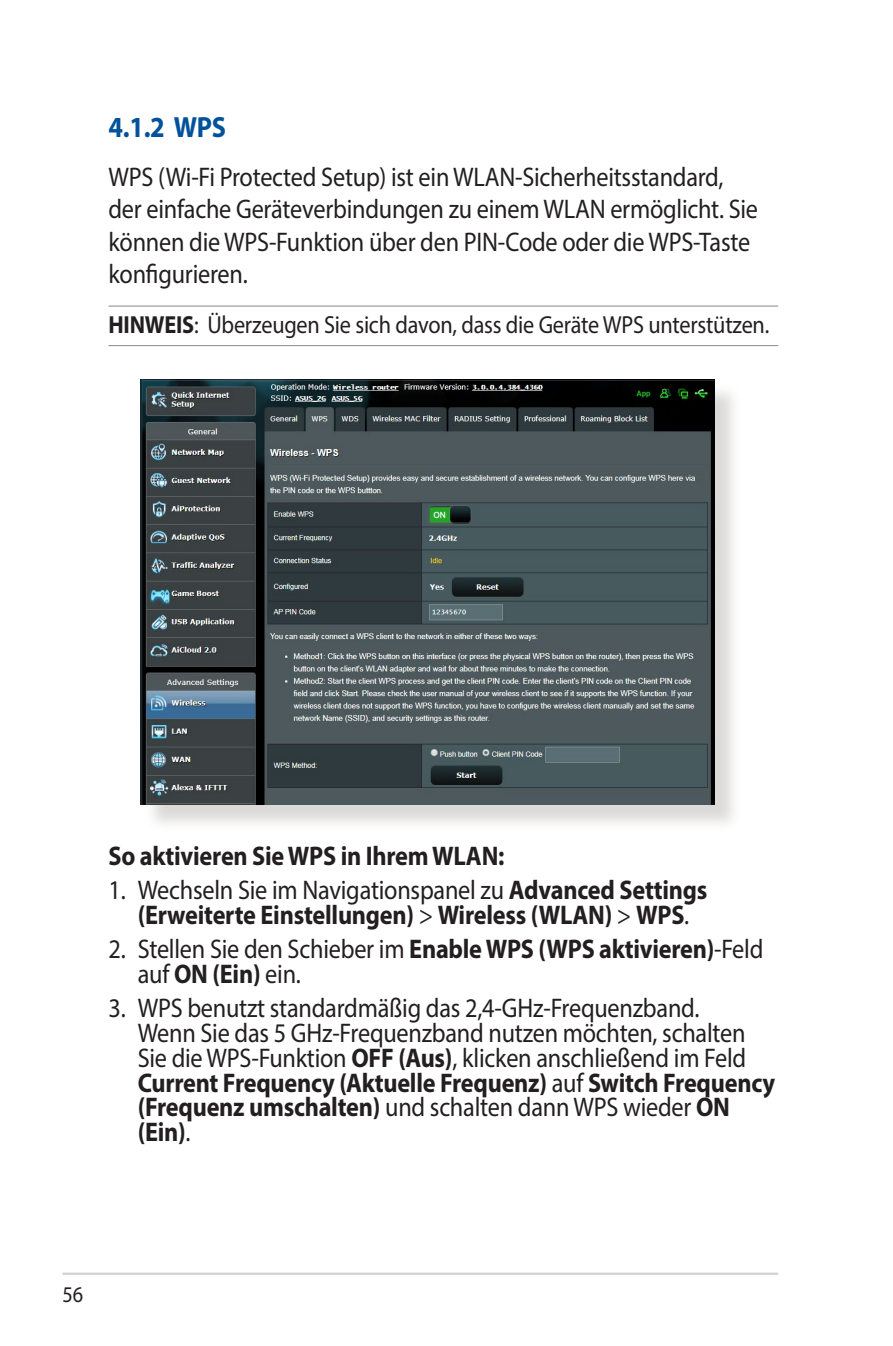
<style>
.page{position:relative;width:893px;height:1346px;background:#fff}
.page>*{position:absolute;margin:0;border:0;box-sizing:border-box;transform-origin:0 0}
.t1{font:700 29.25px "Myriad Pro";color:#01529a;scale:.9 1}
.t2{font:27px/24.8px "Myriad Pro";letter-spacing:-.01em;color:#231f20;scale:.9 1}
.t3{font:700 27px/24.8px "Myriad Pro";letter-spacing:-.01em;color:#231f20;text-align:center;scale:.9 1}
.t4{font:24.75px "Myriad Pro";letter-spacing:-.01em;color:#231f20;scale:.9 1}
.t5{font:22.5px "Myriad";color:#231f20;scale:.9 1}
.s1{font-weight:700}
.s2{font-weight:400}
</style>
<div class="page">
<hr style="left:63px;top:1272px;width:715px;height:3px;background:#d1d2d4">
<hr style="left:108px;top:305px;width:670px;height:2px;background:#939598">
<hr style="left:108px;top:345px;width:670px;height:1px;background:#939598">
<div style="left:144px;top:383px;width:598px;height:449px;background:#cfcecb;opacity:.75"></div>
<img style="left:140px;top:380px;width:574px;height:424px">
<p class="t1" style="left:108px;top:108px;width:132px">4.1.2 WPS</p>
<p class="t2" style="left:108px;top:160px;width:723px;line-height:32.4px">WPS (Wi-Fi Protected Setup) ist ein WLAN-Sicherheitsstandard, der einfache Geräteverbindungen zu einem WLAN ermöglicht. Sie können die WPS-Funktion über den PIN-Code oder die WPS-Taste konfigurieren.</p>
<p class="t4" style="left:108px;top:310px;width:736px"><span class="s1">HINWEIS</span>: Überzeugen Sie sich davon, dass die Geräte WPS unterstützen.</p>
<p class="t3" style="left:108px;top:842px;width:442px">So aktivieren Sie WPS in Ihrem WLAN:</p>
<p class="t3" style="left:108px;top:876px;width:667px"><span class="s2">1. Wechseln Sie im Navigationspanel zu</span> Advanced Settings (Erweiterte Einstellungen) <span class="s2">&gt;</span> Wireless (WLAN) <span class="s2">&gt;</span> WPS<span class="s2">.</span></p>
<p class="t2" style="left:138px;top:936px;width:697px;text-indent:-29px">2. Stellen Sie den Schieber im <span class="s1">Enable WPS (WPS aktivieren)</span>-Feld auf <span class="s1">ON (Ein)</span> ein.</p>
<p class="t2" style="left:138px;top:995px;width:710px;text-indent:-29px">3. WPS benutzt standardmäßig das 2,4-GHz-Frequenzband.<br>Wenn Sie das 5 GHz-Frequenzband nutzen möchten, schalten Sie die WPS-Funktion <span class="s1">OFF (Aus)</span>, klicken anschließend im Feld <span class="s1">Current Frequency (Aktuelle Frequenz)</span> auf <span class="s1">Switch Frequency (Frequenz umschalten)</span> und schalten dann WPS wieder <span class="s1">ON (Ein)</span>.</p>
<p class="t5" style="left:63px;top:1283px;width:24px">56</p>
</div>
